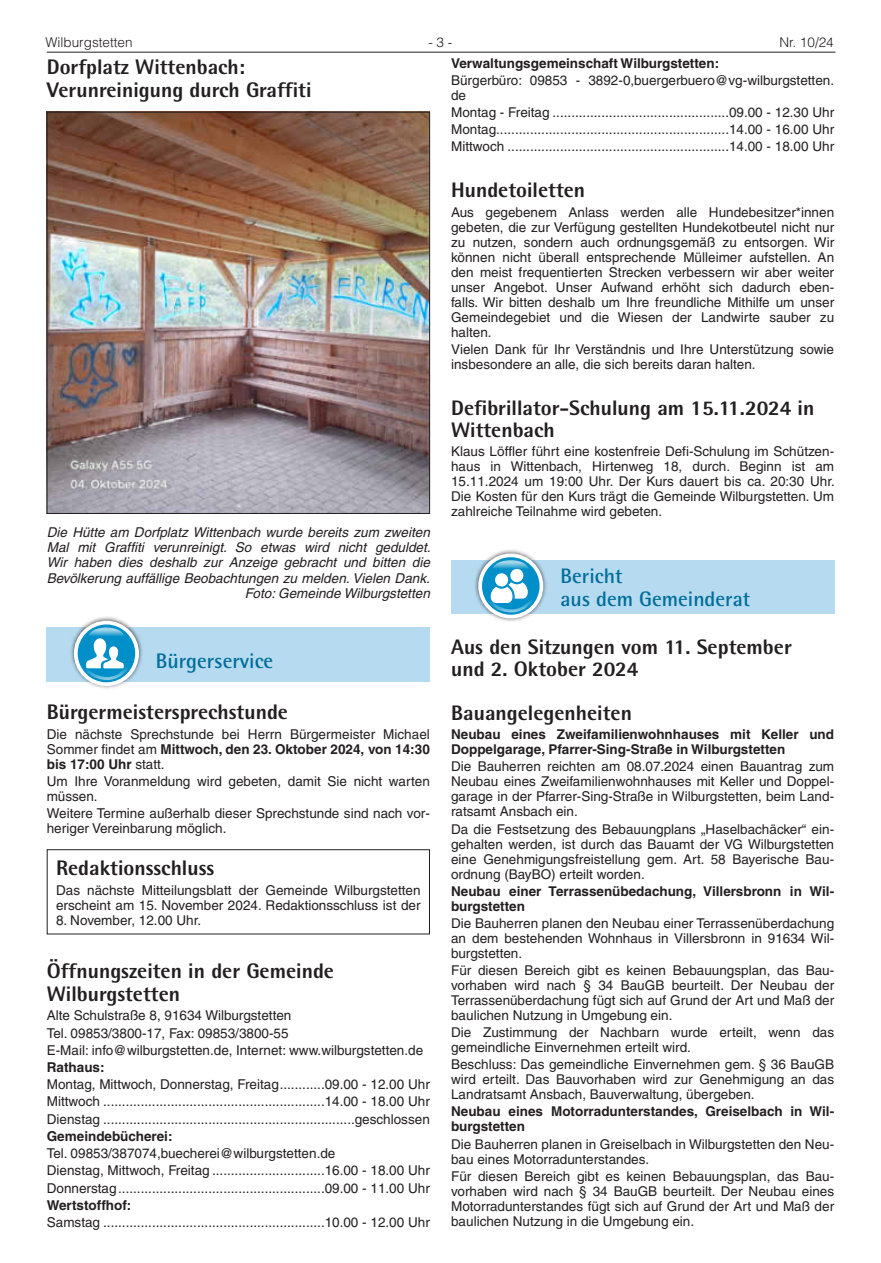
<style>
.page{position:relative;width:881px;height:1263px;background:#fff}
.page>*{position:absolute;margin:0;border:0;box-sizing:border-box;transform-origin:0 0}
.t1{font:800 21.15px/22.6px "Agfa Rotis Semisans";color:#231f20}
.t2{font:700 21.15px "Agfa Rotis Semisans";color:#006e9b}
.t3{font:800 21px/22.5px "Agfa Rotis Semisans";color:#231f20}
.t4{font:700 21px/23.1px "Agfa Rotis Semisans";color:#006e9b}
.t5{font:13.5px/15px "Helvetica LT";color:#231f20;text-align:justify}
.t6{font:700 13.5px/15px "Helvetica LT";color:#231f20}
.t7{font:italic 13.5px/15px "Helvetica LT";color:#231f20;text-align:right}
.t8{font:300 13.5px "Helvetica LT";color:#231f20}
.s1{font-weight:700}
</style>
<div class="page">
<hr style="left:47px;top:52px;width:788px;height:1px;background:#231f20">
<img style="left:49px;top:114px;width:378px;height:398px">
<div style="left:47px;top:112px;width:382px;height:402px;border:1px solid #231f20"></div>
<div style="left:47px;top:628px;width:382px;height:54px;background:#b6daef"></div>
<div style="left:69px;top:616px;width:74px;height:73px;background:#231f20;opacity:.75"></div>
<svg style="left:76px;top:623px;width:61px;height:61px"></svg>
<div style="left:74px;top:621px;width:65px;height:65px;border:4px solid #fff;border-radius:50%"></div>
<svg style="left:83px;top:627px;width:47px;height:54px;background:#5db7db"></svg>
<div style="left:47px;top:849px;width:382px;height:85px;border:1px solid #231f20"></div>
<div style="left:451px;top:560px;width:382px;height:54px;background:#b6daef"></div>
<div style="left:473px;top:549px;width:74px;height:73px;background:#231f20;opacity:.75"></div>
<svg style="left:480px;top:555px;width:61px;height:62px"></svg>
<div style="left:478px;top:553px;width:65px;height:65px;border:4px solid #fff;border-radius:50%"></div>
<svg style="left:487px;top:560px;width:47px;height:54px;background:#70bfdf"></svg>
<p class="t8" style="left:45px;top:34px;width:89px">Wilburgstetten</p>
<p class="t8" style="left:428px;top:34px;width:26px">- 3 -</p>
<p class="t8" style="left:779px;top:34px;width:56px">Nr. 10/24</p>
<h1 class="t1" style="left:47px;top:55px;width:266px">Dorfplatz Wittenbach:<br>Verunreinigung durch Graffiti</h1>
<p class="t6" style="left:451px;top:55px;width:269px">Verwaltungsgemeinschaft Wilburgstetten:</p>
<p class="t5" style="left:451px;top:73px;width:384px">Bürgerbüro: 09853 - 3892-0,buergerbuero@vg-wilburgstetten. de</p>
<p class="t5" style="left:451px;top:105px;width:100px">Montag - Freitag</p>
<p class="t5" style="left:728px;top:105px;width:107px">09.00 - 12.30 Uhr</p>
<p class="t5" style="left:451px;top:122px;width:47px">Montag</p>
<p class="t5" style="left:728px;top:122px;width:107px">14.00 - 16.00 Uhr</p>
<p class="t5" style="left:451px;top:139px;width:55px">Mittwoch</p>
<p class="t5" style="left:728px;top:139px;width:107px">14.00 - 18.00 Uhr</p>
<h2 class="t3" style="left:451px;top:178px;width:135px">Hundetoiletten</h2>
<p class="t5" style="left:451px;top:204px;width:384px">Aus gegebenem Anlass werden alle Hundebesitzer*innen gebeten, die zur Verfügung gestellten Hundekotbeutel nicht nur zu nutzen, sondern auch ordnungsgemäß zu entsorgen. Wir können nicht überall entsprechende Mülleimer aufstellen. An den meist frequentierten Strecken verbessern wir aber weiter unser Angebot. Unser Aufwand erhöht sich dadurch eben&shy;falls. Wir bitten deshalb um Ihre freundliche Mithilfe um unser Gemeindegebiet und die Wiesen der Landwirte sauber zu halten.</p>
<p class="t5" style="left:451px;top:341px;width:384px">Vielen Dank für Ihr Verständnis und Ihre Unterstützung sowie insbesondere an alle, die sich bereits daran halten.</p>
<h2 class="t3" style="left:451px;top:396px;width:364px">Defibrillator-Schulung am 15.11.2024 in<br>Wittenbach</h2>
<p class="t5" style="left:451px;top:444px;width:385px">Klaus Löffler führt eine kostenfreie Defi-Schulung im Schützen&shy;haus in Wittenbach, Hirtenweg 18, durch. Beginn ist am 15.11.2024 um 19:00 Uhr. Der Kurs dauert bis ca. 20:30 Uhr.<br>Die Kosten für den Kurs trägt die Gemeinde Wilburgstetten. Um zahlreiche Teilnahme wird gebeten.</p>
<p class="t7" style="left:47px;top:525px;width:385px">Die Hütte am Dorfplatz Wittenbach wurde bereits zum zweiten Mal mit Graffiti verunreinigt. So etwas wird nicht geduldet.<br>Wir haben dies deshalb zur Anzeige gebracht und bitten die Bevölkerung auffällige Beobachtungen zu melden. Vielen Dank.<br>Foto: Gemeinde Wilburgstetten</p>
<h1 class="t2" style="left:156px;top:648px;width:119px">Bürgerservice</h1>
<h1 class="t1" style="left:47px;top:700px;width:243px">Bürgermeistersprechstunde</h1>
<p class="t5" style="left:47px;top:726px;width:384px">Die nächste Sprechstunde bei Herrn Bürgermeister Michael Sommer findet am <span class="s1">Mittwoch, den 23. Oktober 2024, von 14:30 bis 17:00 Uhr</span> statt.</p>
<p class="t5" style="left:47px;top:774px;width:384px">Um Ihre Voranmeldung wird gebeten, damit Sie nicht warten müssen.</p>
<p class="t5" style="left:47px;top:806px;width:384px">Weitere Termine außerhalb dieser Sprechstunde sind nach vor&shy;heriger Vereinbarung möglich.</p>
<h1 class="t1" style="left:56px;top:856px;width:160px">Redaktionsschluss</h1>
<p class="t5" style="left:56px;top:882px;width:366px">Das nächste Mitteilungsblatt der Gemeinde Wilburgstetten erscheint am 15. November 2024. Redaktionsschluss ist der</p>
<p class="t5" style="left:56px;top:912px;width:147px">8. November, 12.00 Uhr.</p>
<h1 class="t1" style="left:47px;top:959px;width:289px">Öffnungszeiten in der Gemeinde<br>Wilburgstetten</h1>
<p class="t5" style="left:47px;top:1007px;width:378px;line-height:17.2px;text-align:left">Alte Schulstraße 8, 91634 Wilburgstetten<br>Tel. 09853/3800-17, Fax: 09853/3800-55<br>E-Mail: info@wilburgstetten.de, Internet: www.wilburgstetten.de</p>
<p class="t6" style="left:47px;top:1059px;width:59px">Rathaus:</p>
<p class="t5" style="left:47px;top:1077px;width:233px">Montag, Mittwoch, Donnerstag, Freitag</p>
<p class="t5" style="left:324px;top:1077px;width:107px">09.00 - 12.00 Uhr</p>
<p class="t5" style="left:47px;top:1094px;width:55px">Mittwoch</p>
<p class="t5" style="left:324px;top:1094px;width:107px">14.00 - 18.00 Uhr</p>
<p class="t5" style="left:47px;top:1111px;width:55px">Dienstag</p>
<p class="t5" style="left:354px;top:1111px;width:77px">geschlossen</p>
<p class="t6" style="left:47px;top:1128px;width:127px">Gemeindebücherei:</p>
<p class="t5" style="left:47px;top:1145px;width:290px;line-height:17.2px">Tel. 09853/387074,buecherei@wilburgstetten.de<br>Dienstag, Mittwoch, Freitag</p>
<p class="t5" style="left:324px;top:1163px;width:107px">16.00 - 18.00 Uhr</p>
<p class="t5" style="left:47px;top:1180px;width:71px">Donnerstag</p>
<p class="t5" style="left:324px;top:1180px;width:107px">09.00 - 11.00 Uhr</p>
<p class="t6" style="left:47px;top:1197px;width:86px">Wertstoffhof:</p>
<p class="t5" style="left:47px;top:1215px;width:55px">Samstag</p>
<p class="t5" style="left:324px;top:1215px;width:107px">10.00 - 12.00 Uhr</p>
<h2 class="t4" style="left:560px;top:564px;width:191px">Bericht<br>aus dem Gemeinderat</h2>
<h2 class="t3" style="left:451px;top:635px;width:342px">Aus den Sitzungen vom 11. September und 2. Oktober 2024</h2>
<h2 class="t3" style="left:451px;top:701px;width:182px">Bauangelegenheiten</h2>
<p class="t6" style="left:451px;top:727px;width:384px">Neubau eines Zweifamilienwohnhauses mit Keller und<br>Doppelgarage, Pfarrer-Sing-Straße in Wilburgstetten</p>
<p class="t5" style="left:451px;top:759px;width:384px">Die Bauherren reichten am 08.07.2024 einen Bauantrag zum Neubau eines Zweifamilienwohnhauses mit Keller und Doppel&shy;garage in der Pfarrer-Sing-Straße in Wilburgstetten, beim Land&shy;ratsamt Ansbach ein.</p>
<p class="t5" style="left:451px;top:821px;width:384px">Da die Festsetzung des Bebauungplans „Haselbachäcker“ ein&shy;gehalten werden, ist durch das Bauamt der VG Wilburgstetten eine Genehmigungsfreistellung gem. Art. 58 Bayerische Bau&shy;ordnung (BayBO) erteilt worden.</p>
<p class="t6" style="left:451px;top:883px;width:384px">Neubau einer Terrassenübedachung, Villersbronn in Wil&shy;burgstetten</p>
<p class="t5" style="left:451px;top:915px;width:384px">Die Bauherren planen den Neubau einer Terrassenüberdachung an dem bestehenden Wohnhaus in Villersbronn in 91634 Wil&shy;burgstetten.</p>
<p class="t5" style="left:451px;top:963px;width:384px">Für diesen Bereich gibt es keinen Bebauungsplan, das Bau&shy;vorhaben wird nach § 34 BauGB beurteilt. Der Neubau der Terrassenüberdachung fügt sich auf Grund der Art und Maß der baulichen Nutzung in Umgebung ein.</p>
<p class="t5" style="left:451px;top:1025px;width:384px">Die Zustimmung der Nachbarn wurde erteilt, wenn das gemeindliche Einvernehmen erteilt wird.</p>
<p class="t5" style="left:451px;top:1057px;width:384px">Beschluss: Das gemeindliche Einvernehmen gem. § 36 BauGB wird erteilt. Das Bauvorhaben wird zur Genehmigung an das Landratsamt Ansbach, Bauverwaltung, übergeben.</p>
<p class="t6" style="left:451px;top:1104px;width:384px">Neubau eines Motorradunterstandes, Greiselbach in Wil&shy;burgstetten</p>
<p class="t5" style="left:451px;top:1136px;width:384px">Die Bauherren planen in Greiselbach in Wilburgstetten den Neu&shy;bau eines Motorradunterstandes.</p>
<p class="t5" style="left:451px;top:1168px;width:384px">Für diesen Bereich gibt es keinen Bebauungsplan, das Bau&shy;vorhaben wird nach § 34 BauGB beurteilt. Der Neubau eines Motorradunterstandes fügt sich auf Grund der Art und Maß der baulichen Nutzung in die Umgebung ein.</p>
</div>
